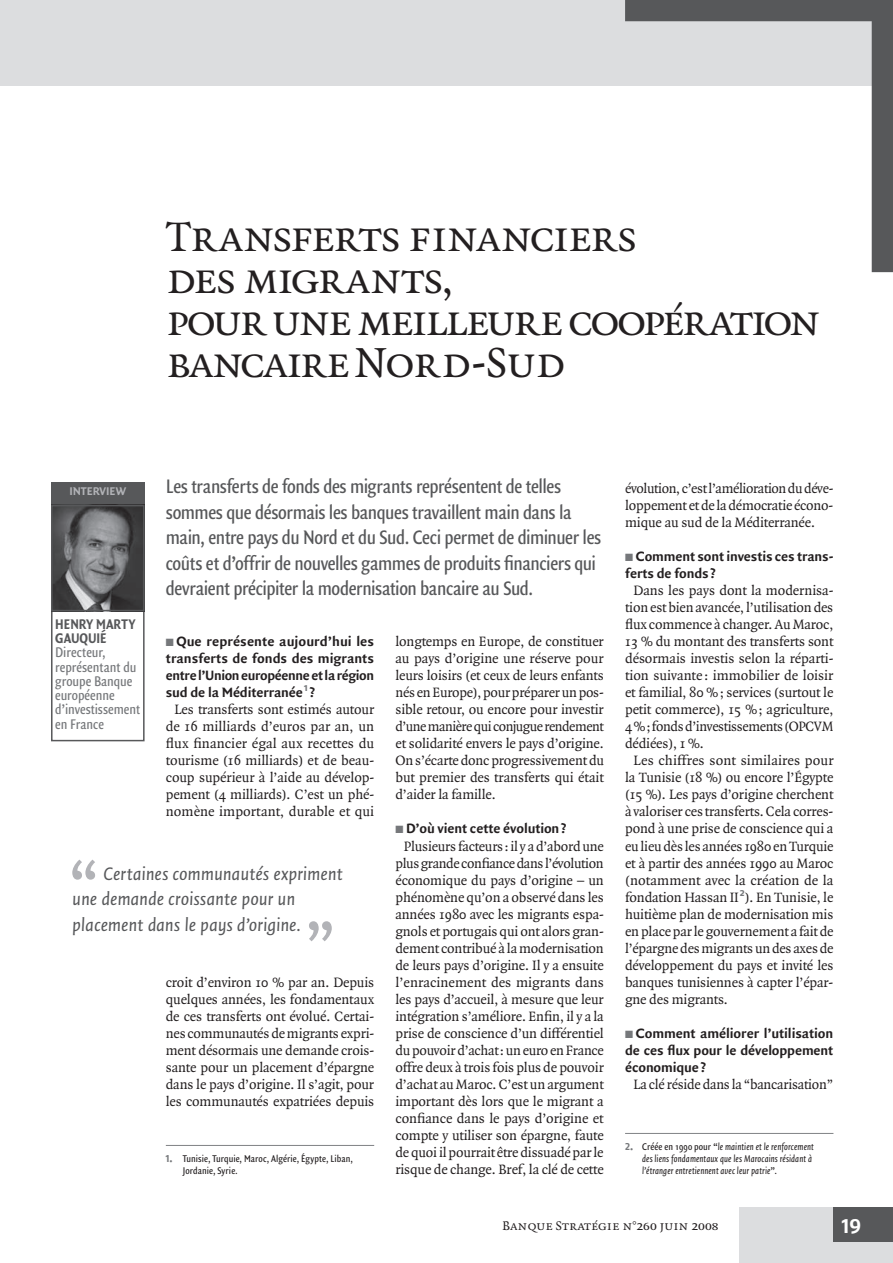
<style>
.page{position:relative;width:893px;height:1263px;background:#fff}
.page>*{position:absolute;margin:0;border:0;box-sizing:border-box;transform-origin:0 0}
.t1{font:45px/42px "Quadraat Small Caps";letter-spacing:-.055em;color:#231f20}
.t2{font:21px/25.5px "Quadraat Sans Con";letter-spacing:-.02em;color:#57585a}
.t3{font:21px "Fago No Bold Lf Caps";color:#fff}
.t4{font:italic 19.5px/25.5px "Quadraat Sans";letter-spacing:-.01em;color:#57585a}
.t5{font:15px/14.2px "Quadraat Sans Con";letter-spacing:-.005em;color:#76787b}
.t6{font:700 15px/14.2px "Quadraat Sans Con";letter-spacing:-.005em;color:#57585a}
.t7{font:14.55px/17px "Quadraat";letter-spacing:-.01em;color:#231f20;text-align:justify}
.t8{font:700 14.55px/17px "Quadraat Sans";letter-spacing:-.01em;color:#231f20;text-align:justify}
.t9{font:13.5px "Quadraat Small Caps";color:#231f20}
.t10{font:700 12px "Quadraat Sans";letter-spacing:-.005em;color:#b2b3b7}
.t11{font:italic 10.5px/12px "Quadraat Sans Con";letter-spacing:.01em;color:#231f20}
.t12{font:10.5px/12px "Quadraat Sans Con";letter-spacing:.005em;color:#231f20}
.t13{font:10.5px "Zapf Dingbats";color:#76787b}
.s1{color:#76787b}
.s2{font-family:"Fago No Bold Lf";color:#76787b}
.s3{font-family:"Fago No Bold Lf";font-style:normal;color:#76787b}
.s4{font-style:normal}
</style>
<div class="page">
<div style="left:740px;top:1208px;width:153px;height:55px;background:#dcdddf"></div>
<div style="left:833px;top:1208px;width:60px;height:34px;background:#57585a"></div>
<div style="left:0;top:0;width:893px;height:85px;background:#dcdddf"></div>
<svg style="left:625px;top:0;width:268px;height:272px"></svg>
<hr style="left:166px;top:1145px;width:208px;height:1px;background:#808285">
<hr style="left:625px;top:1133px;width:208px;height:1px;background:#808285">
<svg style="left:72px;top:859px;width:23px;height:21px"></svg>
<svg style="left:309px;top:921px;width:23px;height:20px"></svg>
<div style="left:51px;top:482px;width:94px;height:24px;background:#57585a"></div>
<div style="left:51px;top:505px;width:94px;height:236px;border:2px solid #57585a"></div>
<img style="left:54px;top:508px;width:88px;height:100px">
<div style="left:51px;top:505px;width:94px;height:106px;border:2px solid #57585a"></div>
<h1 class="t1" style="left:166px;top:217px;width:657px">Transferts financiers<br>des migrants,<br>pour une meilleure coopération bancaire Nord-Sud</h1>
<p class="t2" style="left:166px;top:474px;width:437px">Les transferts de fonds des migrants représentent de telles sommes que désormais les banques travaillent main dans la main, entre pays du Nord et du Sud. Ceci permet de diminuer les coûts et d’offrir de nouvelles gammes de produits financiers qui devraient précipiter la modernisation bancaire au Sud.</p>
<p class="t8" style="left:166px;top:634px;width:210px"><span class="s1">■</span> Que représente aujourd’hui les transferts de fonds des migrants entre l’Union européenne et la région sud de la Méditerranée<sup>1</sup> ?</p>
<p class="t7" style="left:166px;top:702px;width:210px;text-align:center">Les transferts sont estimés autour de 16 milliards d’euros par an, un flux financier égal aux recettes du tourisme (16 milliards) et de beau&shy;coup supérieur à l’aide au dévelop&shy;pement (4 milliards). C’est un phé&shy;nomène important, durable et qui</p>
<p class="t10" style="left:70px;top:484px;width:58px">interview</p>
<p class="t6" style="left:55px;top:617px;width:82px">HENRY MARTY<br>GAUQUIÉ</p>
<p class="t5" style="left:55px;top:646px;width:86px">Directeur, représentant du groupe Banque européenne d’investissement en France</p>
<p class="t7" style="left:395px;top:634px;width:210px">longtemps en Europe, de constituer au pays d’origine une réserve pour leurs loisirs (et ceux de leurs enfants nés en Europe), pour préparer un pos&shy;sible retour, ou encore pour investir d’une manière qui conjugue rendement et solidarité envers le pays d’origine.<br>On s’écarte donc progressivement du but premier des transferts qui était d’aider la famille.</p>
<p class="t8" style="left:395px;top:821px;width:172px"><span class="s1">■</span> D’où vient cette évolution?</p>
<p class="t7" style="left:395px;top:838px;width:210px;text-align:center">Plusieurs facteurs: il y a d’abord une plus grande confiance dans l’évolution économique du pays d’origine – un phénomène qu’on a observé dans les années 1980 avec les migrants espa&shy;gnols et portugais qui ont alors gran&shy;dement contribué à la modernisation de leurs pays d’origine. Il y a ensuite l’enracinement des migrants dans les pays d’accueil, à mesure que leur intégration s’améliore. Enfin, il y a la prise de conscience d’un différentiel du pouvoir d’achat: un euro en France offre deux à trois fois plus de pouvoir d’achat au Maroc. C’est un argument important dès lors que le migrant a confiance dans le pays d’origine et compte y utiliser son épargne, faute de quoi il pourrait être dissuadé par le risque de change. Bref, la clé de cette</p>
<h3 class="t4" style="left:72px;top:862px;width:272px;text-indent:31px">Certaines communautés expriment une demande croissante pour un placement dans le pays d’origine.</h3>
<p class="t7" style="left:166px;top:974px;width:210px">croit d’environ 10 % par an. Depuis quelques années, les fondamentaux de ces transferts ont évolué. Certai&shy;nes communautés de migrants expri&shy;ment désormais une demande crois&shy;sante pour un placement d’épargne dans le pays d’origine. Il s’agit, pour les communautés expatriées depuis</p>
<p class="t12" style="left:183px;top:1152px;width:172px;text-indent:-17px"><span class="s2">1.</span> Tunisie, Turquie, Maroc, Algérie, Égypte, Liban,<br>Jordanie, Syrie.</p>
<p class="t7" style="left:625px;top:481px;width:210px">évolution, c’est l’amélioration du déve&shy;loppement et de la démocratie écono&shy;mique au sud de la Méditerranée.</p>
<p class="t8" style="left:625px;top:549px;width:210px"><span class="s1">■</span> Comment sont investis ces trans&shy;ferts de fonds?</p>
<p class="t7" style="left:634px;top:583px;width:201px">Dans les pays dont la modernisa-</p>
<p class="t7" style="left:625px;top:600px;width:210px">tion est bien avancée, l’utilisation des</p>
<p class="t7" style="left:625px;top:617px;width:210px">flux commence à changer. Au Maroc,</p>
<p class="t7" style="left:625px;top:634px;width:210px">13 % du montant des transferts sont</p>
<p class="t7" style="left:625px;top:651px;width:210px">désormais investis selon la réparti-</p>
<p class="t7" style="left:625px;top:668px;width:210px">tion suivante : immobilier de loisir</p>
<p class="t7" style="left:625px;top:685px;width:210px">et familial, 80 %; services (surtout le</p>
<p class="t7" style="left:625px;top:702px;width:210px">petit commerce), 15 %; agriculture,</p>
<p class="t7" style="left:625px;top:719px;width:210px">4%; fonds d’investissements (OPCVM</p>
<p class="t7" style="left:625px;top:736px;width:80px">dédiées), 1 %.</p>
<p class="t7" style="left:634px;top:753px;width:201px">Les chiffres sont similaires pour</p>
<p class="t7" style="left:625px;top:770px;width:210px">la Tunisie (18 %) ou encore l’Égypte</p>
<p class="t7" style="left:625px;top:787px;width:210px">(15 %). Les pays d’origine cherchent</p>
<p class="t7" style="left:625px;top:804px;width:210px">à valoriser ces transferts. Cela corres-</p>
<p class="t7" style="left:625px;top:821px;width:210px">pond à une prise de conscience qui a</p>
<p class="t7" style="left:625px;top:838px;width:210px">eu lieu dès les années 1980 en Turquie</p>
<p class="t7" style="left:625px;top:855px;width:210px">et à partir des années 1990 au Maroc</p>
<p class="t7" style="left:625px;top:872px;width:210px">(notamment avec la création de la</p>
<p class="t7" style="left:625px;top:889px;width:210px">fondation Hassan II<sup>2</sup>). En Tunisie, le</p>
<p class="t7" style="left:625px;top:906px;width:210px">huitième plan de modernisation mis</p>
<p class="t7" style="left:625px;top:923px;width:210px">en place par le gouvernement a fait de</p>
<p class="t7" style="left:625px;top:940px;width:210px">l’épargne des migrants un des axes de</p>
<p class="t7" style="left:625px;top:957px;width:210px">développement du pays et invité les</p>
<p class="t7" style="left:625px;top:974px;width:210px">banques tunisiennes à capter l’épar-</p>
<p class="t7" style="left:625px;top:991px;width:104px">gne des migrants.</p>
<p class="t13" style="left:633px;top:1029px;width:4px">■</p>
<p class="t8" style="left:625px;top:1025px;width:210px"><span class="s1">■</span> Comment améliorer l’utilisation de ces flux pour le développement économique?</p>
<p class="t7" style="left:634px;top:1076px;width:201px">La clé réside dans la “bancarisation”</p>
<p class="t11" style="left:642px;top:1140px;width:173px;text-indent:-17px"><span class="s3">2.</span> <span class="s4">Créée en 1990 pour “</span>le maintien et le renforcement des liens fondamentaux que les Marocains résidant à l’étranger entretiennent avec leur patrie<span class="s4">”.</span></p>
<p class="t9" style="left:502px;top:1218px;width:218px">Banque Stratégie n°260 juin 2008</p>
<h2 class="t3" style="left:842px;top:1213px;width:21px">19</h2>
</div>
